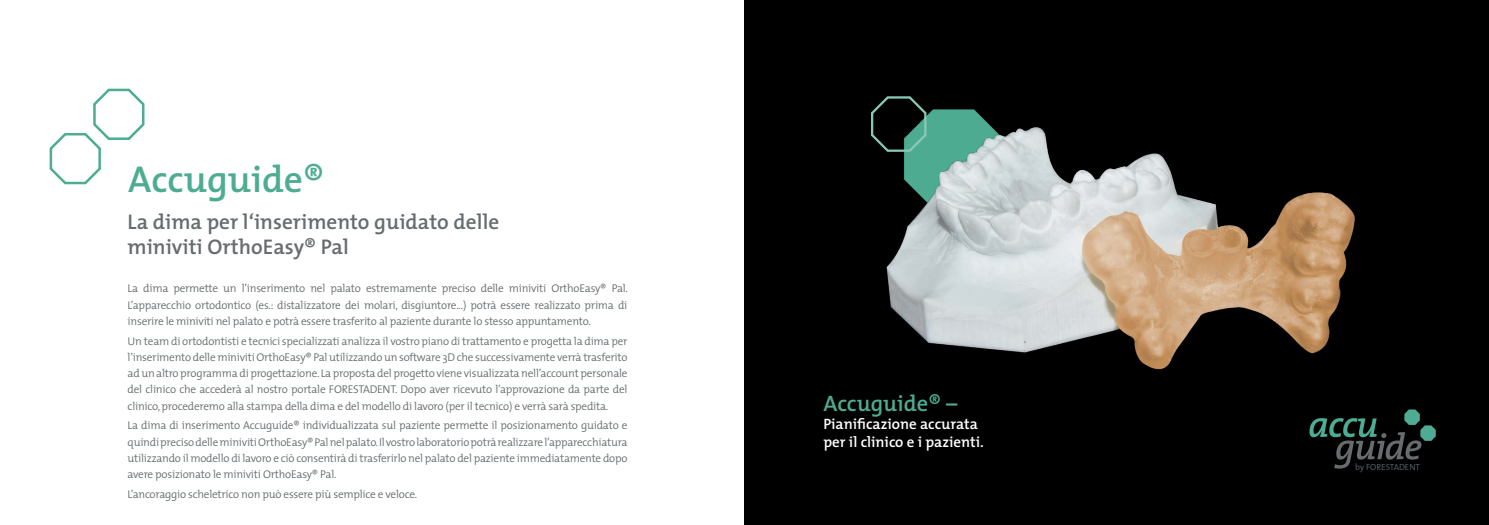
<style>
.page{position:relative;width:1489px;height:525px;background:#fff}
.page>*{position:absolute;margin:0;border:0;box-sizing:border-box;transform-origin:0 0}
.t1{font:600 37.5px "The Mix";color:#4dac92}
.t2{font:600 22.5px "The Mix";color:#4dac92}
.t3{font:600 21.25px/25.5px "The Mix";color:#676c6e}
.t4{font:600 15px/18px "The Mix";color:#fff}
.t5{font:300 11.25px/16.2px "The Mix";letter-spacing:-.02em;color:#676c6e;text-align:justify}
.t6{font:300 8.75px "The Mix";color:#646a6e}
</style>
<div class="page">
<div style="left:744px;top:0;width:744px;height:524px;background:#000"></div>
<svg style="left:871px;top:96px;width:49px;height:41px"></svg>
<svg style="left:49px;top:88px;width:96px;height:97px"></svg>
<img style="left:872px;top:106px;width:483px;height:264px">
<svg style="left:1309px;top:409px;width:126px;height:59px"></svg>
<h1 class="t1" style="left:128px;top:155px;width:198px">Accuguide®</h1>
<h3 class="t3" style="left:128px;top:209px;width:373px">La dima per l‘inserimento guidato delle miniviti OrthoEasy® Pal</h3>
<p class="t5" style="left:128px;top:280px;width:502px">La dima permette un l’inserimento nel palato estremamente preciso delle miniviti OrthoEasy® Pal.<br>L’apparecchio ortodontico (es.: distalizzatore dei molari, disgiuntore...) potrà essere realizzato prima di inserire le miniviti nel palato e potrà essere trasferito al paziente durante lo stesso appuntamento.</p>
<p class="t5" style="left:128px;top:332px;width:501px">Un team di ortodontisti e tecnici specializzati analizza il vostro piano di trattamento e progetta la dima per l’inserimento delle miniviti OrthoEasy® Pal utilizzando un software 3D che successivamente verrà trasferito ad un altro programma di progettazione. La proposta del progetto viene visualizzata nell’account personale del clinico che accederà al nostro portale FORESTADENT. Dopo aver ricevuto l’approvazione da parte del clinico, procederemo alla stampa della dima e del modello di lavoro (per il tecnico) e verrà sarà spedita.</p>
<p class="t5" style="left:128px;top:417px;width:501px">La dima di inserimento Accuguide® individualizzata sul paziente permette il posizionamento guidato e quindi preciso delle miniviti OrthoEasy® Pal nel palato. Il vostro laboratorio potrà realizzare l’apparecchiatura utilizzando il modello di lavoro e ciò consentirà di trasferirlo nel palato del paziente immediatamente dopo avere posizionato le miniviti OrthoEasy® Pal.</p>
<p class="t5" style="left:128px;top:486px;width:291px">L’ancoraggio scheletrico non può essere più semplice e veloce.</p>
<h2 class="t2" style="left:823px;top:388px;width:135px">Accuguide® –</h2>
<h3 class="t4" style="left:823px;top:415px;width:162px">Pianificazione accurata per il clinico e i pazienti.</h3>
<p class="t6" style="left:1354px;top:461px;width:67px">by FORESTADENT</p>
</div>
